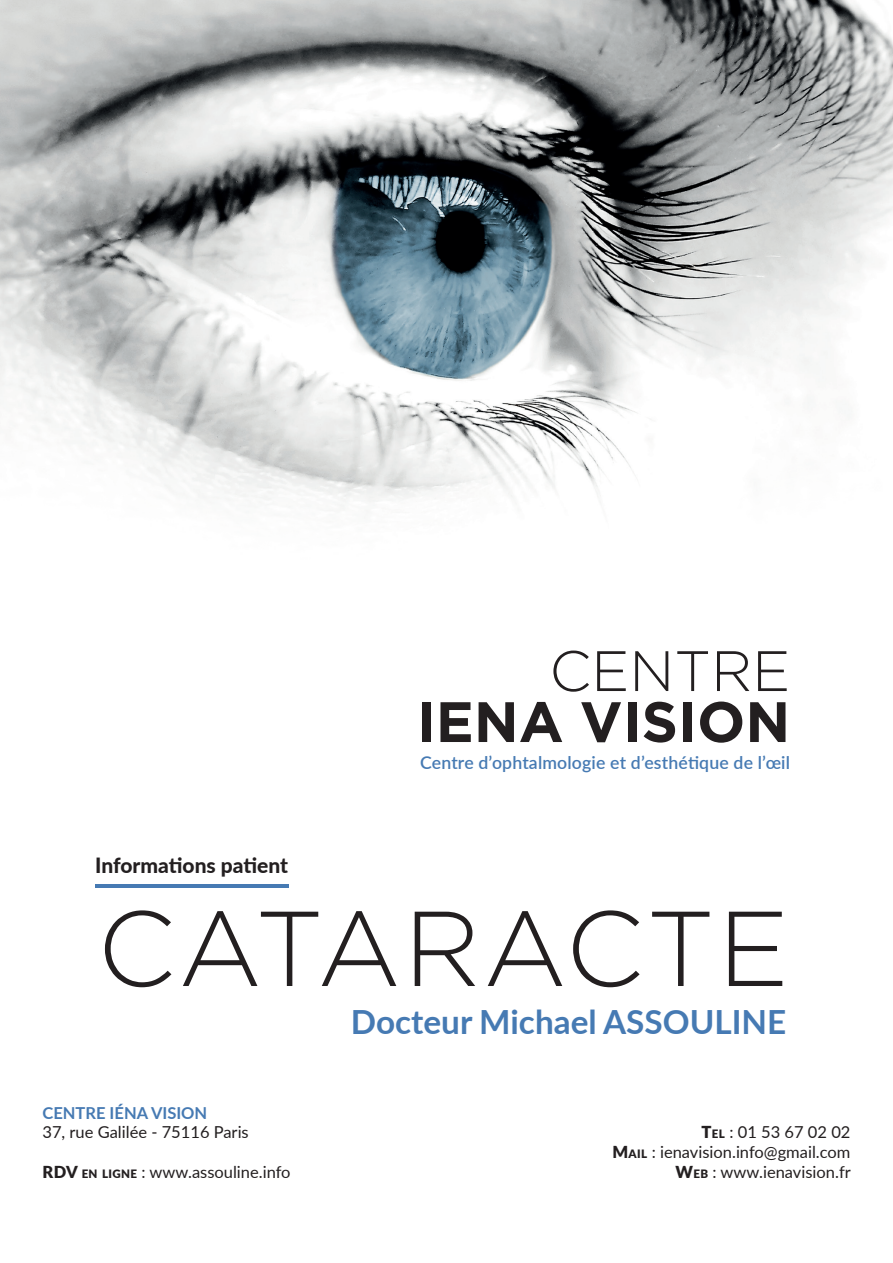
<style>
.page{position:relative;width:893px;height:1263px;background:#fff}
.page>*{position:absolute;margin:0;border:0;box-sizing:border-box;transform-origin:0 0}
.t1{font:300 106.2px "Gotham";letter-spacing:.025em;color:#231f20}
.t2{font:700 56.85px "Gotham";color:#231f20}
.t3{font:300 56.85px "Gotham";color:#231f20}
.t4{font:700 33.3px "Lato";color:#467ab3}
.t5{font:800 21px "Lato";color:#231f20}
.t6{font:600 17.7px "Lato";letter-spacing:.01em;color:#467ab3}
.t7{font:16.5px/19.8px "Lato";color:#231f20;text-align:right}
.t8{font:700 16.5px "Lato";color:#467ab3}
.s1{font-weight:900}
.s2{font-weight:900;font-size:11.55px}
.s3{font-style:inherit}
</style>
<div class="page">
<img style="left:0;top:0;width:893px;height:507px">
<hr style="left:95px;top:884px;width:193px;height:3px;background:#467ab3">
<p class="t5" style="left:95px;top:850px;width:194px">Informations patient</p>
<h2 class="t3" style="left:549px;top:640px;width:242px">CENTRE</h2>
<h2 class="t2" style="left:417px;top:689px;width:375px">IENA VISION</h2>
<p class="t6" style="left:420px;top:750px;width:371px">Centre d’ophtalmologie et d’esthétique de l’œil</p>
<h1 class="t1" style="left:97px;top:891px;width:693px">CATARACTE</h1>
<p class="t8" style="left:43px;top:1100px;width:166px">CENTRE IÉNA VISION</p>
<p class="t7" style="left:43px;top:1122px;width:208px">37, rue Galilée - 75116 Paris</p>
<p class="t7" style="left:43px;top:1161px;width:250px"><span class="s1">RDV</span> <span class="s2">EN LIGNE</span> : www.assouline.info</p>
<h3 class="t4" style="left:351px;top:997px;width:437px">Docteur Michael ASSOULINE</h3>
<p class="t7" style="left:612px;top:1122px;width:240px"><span class="s1">T</span><span class="s2">EL</span> <span class="s3">:</span> 01 53 67 02 02<br><span class="s1">M</span><span class="s2">AIL</span> : ienavision.info@gmail.com<br><span class="s1">W</span><span class="s2">EB</span> : www.ienavision.fr</p>
</div>
